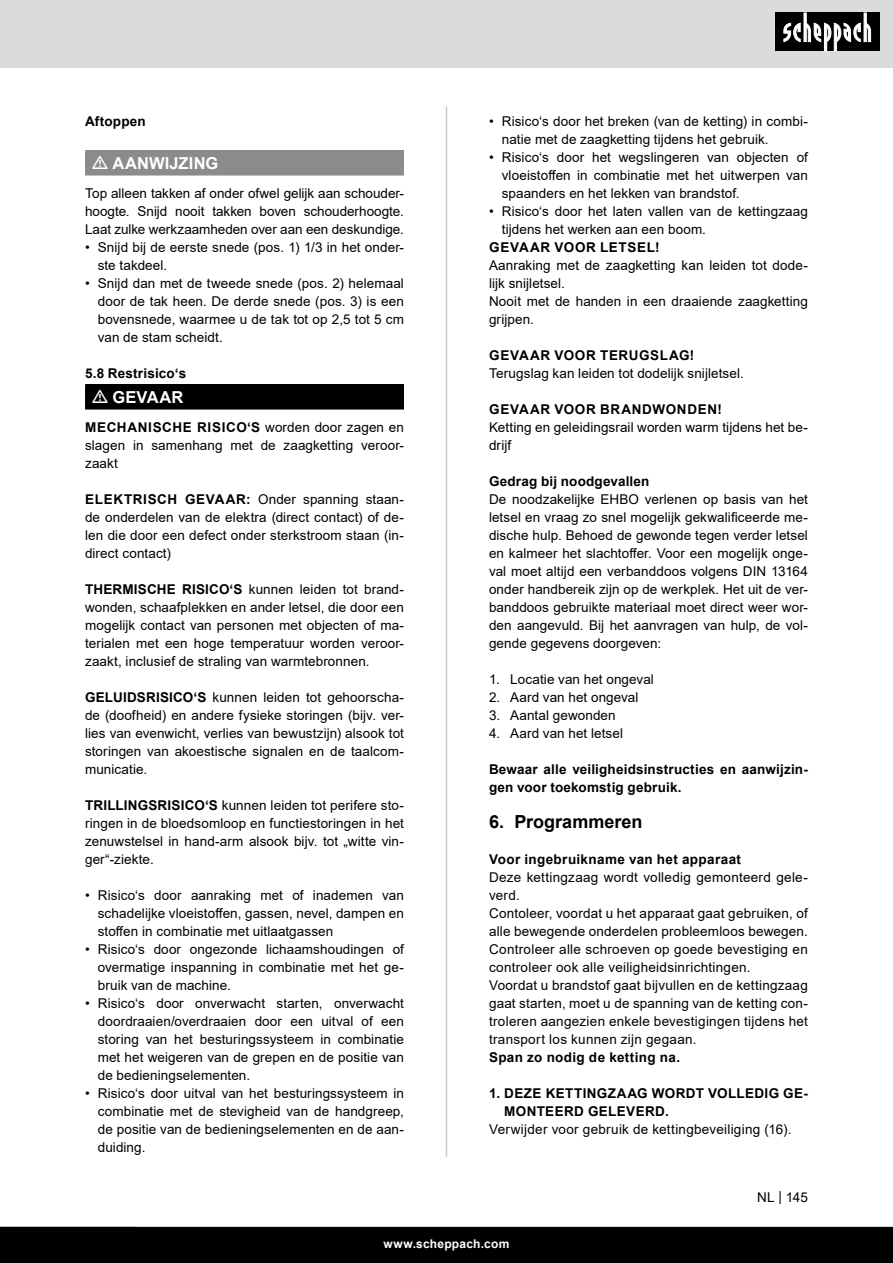
<style>
.page{position:relative;width:893px;height:1263px;background:#fff}
.page>*{position:absolute;margin:0;border:0;box-sizing:border-box;transform-origin:0 0}
.t1{font:700 18px "Arial";color:#000}
.t2{font:700 16.5px "Arial";letter-spacing:.005em;color:#fff}
.t3{font:13.5px/18px "Arial";letter-spacing:.005em;color:#000;text-align:justify}
.t4{font:700 13.5px/18px "Arial";letter-spacing:.025em;color:#000}
.t5{font:700 13.5px "Arial";letter-spacing:.05em;color:#000}
.t6{font:700 13.5px "Arial";letter-spacing:.045em;color:#000}
.t7{font:700 12px "Arial";letter-spacing:.02em;color:#fff}
.s1{font-weight:700}
</style>
<div class="page">
<div style="left:0;top:0;width:893px;height:67px;background:#dbdbdb"></div>
<div style="left:0;top:1227px;width:893px;height:36px;background:#000"></div>
<div style="left:775px;top:13px;width:105px;height:38px;background:#000"></div>
<svg style="left:783px;top:13px;width:88px;height:38px"></svg>
<hr style="left:446px;top:106px;width:1px;height:1051px;background:#c7c7c7">
<div style="left:86px;top:151px;width:317px;height:24px;background:#8b8b8b"></div>
<hr style="left:85px;top:150px;width:319px;height:2px;background:#8b8b8b">
<hr style="left:85px;top:152px;width:2px;height:22px;background:#8b8b8b">
<hr style="left:402px;top:152px;width:2px;height:22px;background:#8b8b8b">
<hr style="left:85px;top:174px;width:319px;height:2px;background:#8b8b8b">
<div style="left:86px;top:385px;width:317px;height:24px;background:#000"></div>
<hr style="left:85px;top:384px;width:319px;height:2px;background:#000">
<hr style="left:85px;top:386px;width:2px;height:22px;background:#000">
<hr style="left:402px;top:386px;width:2px;height:22px;background:#000">
<hr style="left:85px;top:408px;width:319px;height:2px;background:#000">
<p class="t4" style="left:85px;top:112px;width:62px">Aftoppen</p>
<p class="t2" style="left:112px;top:151px;width:107px">AANWIJZING</p>
<p class="t3" style="left:85px;top:184px;width:320px">Top alleen takken af onder ofwel gelijk aan schouder&shy;hoogte. Snijd nooit takken boven schouderhoogte.<br>Laat zulke werkzaamheden over aan een deskundige.</p>
<p class="t3" style="left:98px;top:238px;width:308px;text-indent:-13px">• Snijd bij de eerste snede (pos. 1) 1/3 in het onder&shy;ste takdeel.</p>
<p class="t3" style="left:98px;top:274px;width:308px;text-indent:-13px">• Snijd dan met de tweede snede (pos. 2) helemaal door de tak heen. De derde snede (pos. 3) is een bovensnede, waarmee u de tak tot op 2,5 tot 5 cm van de stam scheidt.</p>
<p class="t4" style="left:85px;top:364px;width:103px">5.8 Restrisico‘s</p>
<p class="t2" style="left:112px;top:385px;width:72px">GEVAAR</p>
<p class="t3" style="left:85px;top:418px;width:320px"><span class="s1">MECHANISCHE RISICO‘S</span> worden door zagen en slagen in samenhang met de zaagketting veroor&shy;zaakt</p>
<p class="t3" style="left:85px;top:490px;width:320px"><span class="s1">ELEKTRISCH GEVAAR:</span> Onder spanning staan&shy;de onderdelen van de elektra (direct contact) of de&shy;len die door een defect onder sterkstroom staan (in&shy;direct contact)</p>
<p class="t3" style="left:85px;top:580px;width:320px"><span class="s1">THERMISCHE RISICO‘S</span> kunnen leiden tot brand&shy;wonden, schaafplekken en ander letsel, die door een mogelijk contact van personen met objecten of ma&shy;terialen met een hoge temperatuur worden veroor&shy;zaakt, inclusief de straling van warmtebronnen.</p>
<p class="t3" style="left:85px;top:688px;width:320px"><span class="s1">GELUIDSRISICO‘S</span> kunnen leiden tot gehoorscha&shy;de (doofheid) en andere fysieke storingen (bijv. ver&shy;lies van evenwicht, verlies van bewustzijn) alsook tot storingen van akoestische signalen en de taalcom&shy;municatie.</p>
<p class="t3" style="left:85px;top:796px;width:320px"><span class="s1">TRILLINGSRISICO‘S</span> kunnen leiden tot perifere sto&shy;ringen in de bloedsomloop en functiestoringen in het zenuwstelsel in hand-arm alsook bijv. tot „witte vin&shy;ger“-ziekte.</p>
<p class="t3" style="left:98px;top:886px;width:308px;text-indent:-13px">• Risico‘s door aanraking met of inademen van schadelijke vloeistoffen, gassen, nevel, dampen en stoffen in combinatie met uitlaatgassen</p>
<p class="t3" style="left:98px;top:940px;width:308px;text-indent:-13px">• Risico‘s door ongezonde lichaamshoudingen of overmatige inspanning in combinatie met het ge&shy;bruik van de machine.</p>
<p class="t3" style="left:98px;top:994px;width:308px;text-indent:-13px">• Risico‘s door onverwacht starten, onverwacht doordraaien/overdraaien door een uitval of een storing van het besturingssysteem in combinatie met het weigeren van de grepen en de positie van de bedieningselementen.</p>
<p class="t3" style="left:98px;top:1084px;width:308px;text-indent:-13px">• Risico‘s door uitval van het besturingssysteem in combinatie met de stevigheid van de handgreep, de positie van de bedieningselementen en de aan&shy;duiding.</p>
<p class="t3" style="left:502px;top:112px;width:308px;text-indent:-13px">• Risico‘s door het breken (van de ketting) in combi&shy;natie met de zaagketting tijdens het gebruik.</p>
<p class="t3" style="left:502px;top:148px;width:308px;text-indent:-13px">• Risico‘s door het wegslingeren van objecten of vloeistoffen in combinatie met het uitwerpen van spaanders en het lekken van brandstof.</p>
<p class="t3" style="left:502px;top:202px;width:308px;text-indent:-13px">• Risico‘s door het laten vallen van de kettingzaag tijdens het werken aan een boom.</p>
<p class="t5" style="left:489px;top:238px;width:172px">GEVAAR VOOR LETSEL!</p>
<p class="t3" style="left:489px;top:256px;width:320px">Aanraking met de zaagketting kan leiden tot dode&shy;lijk snijletsel.</p>
<p class="t3" style="left:489px;top:292px;width:320px">Nooit met de handen in een draaiende zaagketting grijpen.</p>
<p class="t6" style="left:489px;top:346px;width:207px">GEVAAR VOOR TERUGSLAG!</p>
<p class="t3" style="left:489px;top:364px;width:256px">Terugslag kan leiden tot dodelijk snijletsel.</p>
<p class="t5" style="left:489px;top:400px;width:234px">GEVAAR VOOR BRANDWONDEN!</p>
<p class="t3" style="left:489px;top:418px;width:320px">Ketting en geleidingsrail worden warm tijdens het be&shy;drijf</p>
<p class="t4" style="left:489px;top:472px;width:162px">Gedrag bij noodgevallen</p>
<p class="t3" style="left:489px;top:490px;width:320px">De noodzakelijke EHBO verlenen op basis van het letsel en vraag zo snel mogelijk gekwalificeerde me&shy;dische hulp. Behoed de gewonde tegen verder letsel en kalmeer het slachtoffer. Voor een mogelijk onge&shy;val moet altijd een verbanddoos volgens DIN 13164 onder handbereik zijn op de werkplek. Het uit de ver&shy;banddoos gebruikte materiaal moet direct weer wor&shy;den aangevuld. Bij het aanvragen van hulp, de vol&shy;gende gegevens doorgeven:</p>
<p class="t3" style="left:489px;top:670px;width:166px">1. Locatie van het ongeval</p>
<p class="t3" style="left:489px;top:688px;width:151px">2. Aard van het ongeval</p>
<p class="t3" style="left:489px;top:706px;width:128px">3. Aantal gewonden</p>
<p class="t3" style="left:489px;top:724px;width:136px">4. Aard van het letsel</p>
<p class="t4" style="left:489px;top:760px;width:320px">Bewaar alle veiligheidsinstructies en aanwijzin&shy;gen voor toekomstig gebruik.</p>
<p class="t1" style="left:489px;top:809px;width:155px">6. Programmeren</p>
<p class="t4" style="left:489px;top:850px;width:253px">Voor ingebruikname van het apparaat</p>
<p class="t3" style="left:489px;top:868px;width:320px">Deze kettingzaag wordt volledig gemonteerd gele&shy;verd.</p>
<p class="t3" style="left:489px;top:904px;width:320px">Contoleer, voordat u het apparaat gaat gebruiken, of alle bewegende onderdelen probleemloos bewegen.<br>Controleer alle schroeven op goede bevestiging en controleer ook alle veiligheidsinrichtingen.</p>
<p class="t3" style="left:489px;top:976px;width:320px">Voordat u brandstof gaat bijvullen en de kettingzaag gaat starten, moet u de spanning van de ketting con&shy;troleren aangezien enkele bevestigingen tijdens het transport los kunnen zijn gegaan.</p>
<p class="t4" style="left:489px;top:1048px;width:193px">Span zo nodig de ketting na.</p>
<p class="t4" style="left:504px;top:1084px;width:305px;text-indent:-15px">1. DEZE KETTINGZAAG WORDT VOLLEDIG GE-<br>MONTEERD GELEVERD.</p>
<p class="t3" style="left:489px;top:1120px;width:304px">Verwijder voor gebruik de kettingbeveiliging (16).</p>
<p class="t3" style="left:757px;top:1188px;width:52px">NL | 145</p>
<p class="t7" style="left:384px;top:1235px;width:127px">www.scheppach.com</p>
</div>
